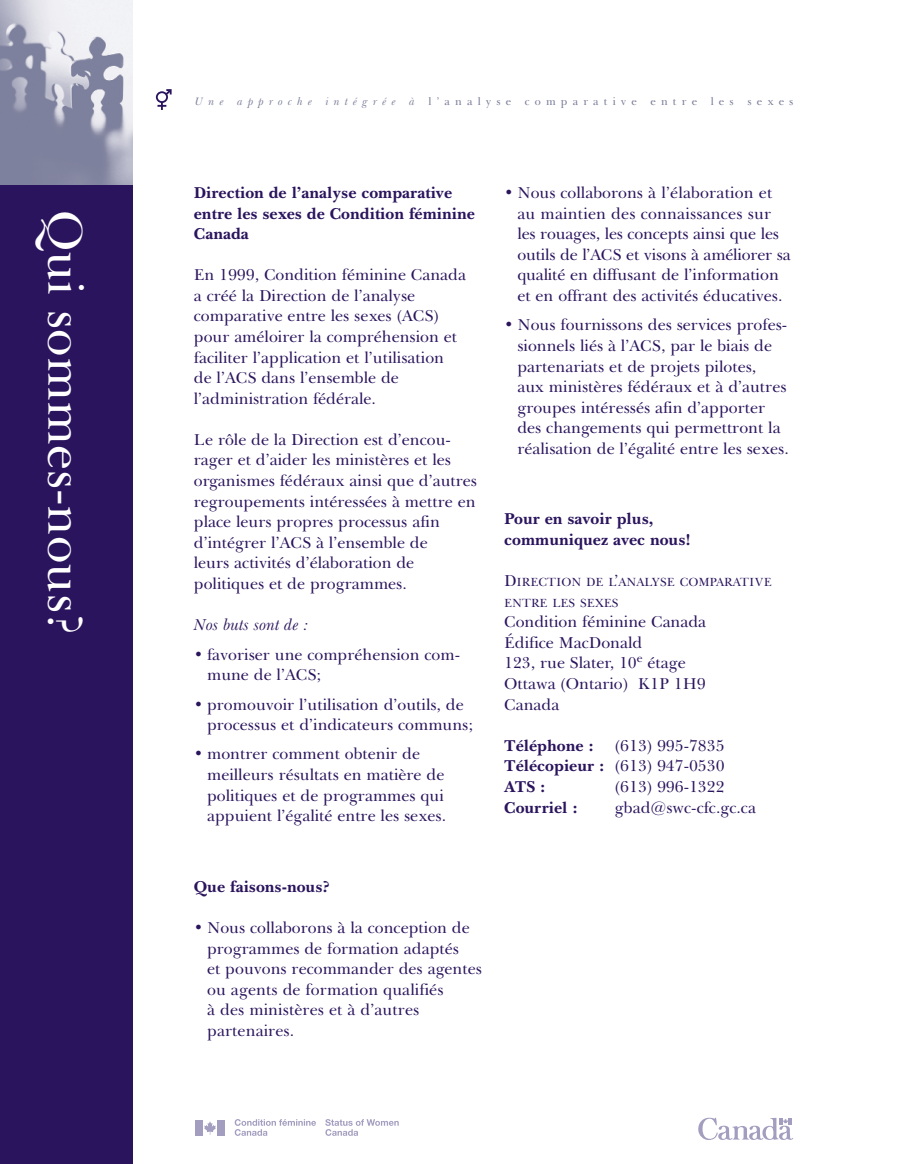
<style>
.page{position:relative;width:918px;height:1164px;background:#fff}
.page>*{position:absolute;margin:0;border:0;box-sizing:border-box;transform-origin:0 0}
.t1{font:49.95px "Baskerville BT";color:#fff}
.t2{font:16.2px/20.5px "Baskerville BT";color:#2a145d}
.t3{font:700 16.2px/20.5px "Baskerville BT";color:#2a145d}
.t4{font:italic 16.2px "Baskerville BT";color:#2a145d}
.t5{font:12.15px/20.5px "Baskerville BT";color:#2a145d}
.t6{font:10.95px "Baskerville BT";letter-spacing:.465em;color:#777a97}
.s1{font-style:italic}
.s2{font-size:16.2px}
.s3{font-weight:700}
</style>
<div class="page">
<div style="left:0;top:185px;width:132px;height:979px;background:#2a145d"></div>
<svg style="left:235px;top:1119px;width:81px;height:17px"></svg>
<div style="left:195px;top:1120px;width:7px;height:16px;background:#a39dbf"></div>
<svg style="left:204px;top:1121px;width:12px;height:14px"></svg>
<div style="left:218px;top:1120px;width:7px;height:16px;background:#a39dbf"></div>
<svg style="left:325px;top:1119px;width:74px;height:17px"></svg>
<svg style="left:698px;top:1117px;width:95px;height:23px"></svg>
<svg style="left:156px;top:89px;width:16px;height:21px"></svg>
<img style="left:0;top:0;width:132px;height:185px">
<h1 class="t1" style="left:85px;top:210px;width:426px;rotate:90deg">Qui sommes-nous?</h1>
<p class="t6" style="left:195px;top:97px;width:600px"><span class="s1">Une approche intégrée à</span> l’analyse comparative entre les sexes</p>
<p class="t3" style="left:194px;top:184px;width:283px">Direction de l’analyse comparative entre les sexes de Condition féminine<br>Canada</p>
<p class="t2" style="left:194px;top:267px;width:274px">En 1999, Condition féminine Canada a créé la Direction de l’analyse comparative entre les sexes (ACS) pour améloirer la compréhension et faciliter l’application et l’utilisation<br>de l’ACS dans l’ensemble de l’administration fédérale.</p>
<p class="t2" style="left:194px;top:431px;width:285px">Le rôle de la Direction est d’encou&shy;rager et d’aider les ministères et les organismes fédéraux ainsi que d’autres regroupements intéressées à mettre en place leurs propres processus afin d’intégrer l’ACS à l’ensemble de<br>leurs activités d’élaboration de politiques et de programmes.</p>
<p class="t4" style="left:194px;top:618px;width:116px">Nos buts sont de :</p>
<p class="t2" style="left:207px;top:646px;width:254px;text-indent:-13px">• favoriser une compréhension com&shy;mune de l’ACS;</p>
<p class="t2" style="left:207px;top:696px;width:268px;text-indent:-13px">• promouvoir l’utilisation d’outils, de processus et d’indicateurs communs;</p>
<p class="t2" style="left:207px;top:746px;width:241px;text-indent:-13px">• montrer comment obtenir de meilleurs résultats en matière de politiques et de programmes qui appuient l’égalité entre les sexes.</p>
<p class="t3" style="left:194px;top:878px;width:137px">Que faisons-nous?</p>
<p class="t2" style="left:207px;top:919px;width:276px;text-indent:-13px">• Nous collaborons à la conception de programmes de formation adaptés<br>et pouvons recommander des agentes ou agents de formation qualifiés<br>à des ministères et à d’autres partenaires.</p>
<p class="t2" style="left:517px;top:184px;width:275px;text-indent:-13px">• Nous collaborons à l’élaboration et au maintien des connaissances sur les rouages, les concepts ainsi que les outils de l’ACS et visons à améliorer sa qualité en diffusant de l’information et en offrant des activités éducatives.</p>
<p class="t2" style="left:517px;top:317px;width:273px;text-indent:-13px">• Nous fournissons des services profes&shy;sionnels liés à l’ACS, par le biais de partenariats et de projets pilotes,<br>aux ministères fédéraux et à d’autres groupes intéressés afin d’apporter des changements qui permettront la réalisation de l’égalité entre les sexes.</p>
<p class="t3" style="left:504px;top:511px;width:188px">Pour en savoir plus, communiquez avec nous!</p>
<p class="t5" style="left:504px;top:573px;width:269px"><span class="s2">D</span>IRECTION DE L<span class="s2">’</span>ANALYSE COMPARATIVE<br>ENTRE LES SEXES</p>
<p class="t2" style="left:504px;top:614px;width:204px">Condition féminine Canada<br>Édifice MacDonald<br>123, rue Slater, 10<sup>e</sup> étage<br>Ottawa (Ontario) K1P 1H9<br>Canada</p>
<p class="t3" style="left:504px;top:737px;width:91px">Téléphone :</p>
<p class="t2" style="left:504px;top:737px;width:222px;text-align:justify;text-indent:111px">(613) 995-7835<br><span class="s3">Télécopieur :</span> (613) 947-0530<br><span class="s3">ATS :</span></p>
<p class="t2" style="left:615px;top:778px;width:111px">(613) 996-1322</p>
<p class="t3" style="left:504px;top:799px;width:75px">Courriel :</p>
<p class="t2" style="left:615px;top:799px;width:143px">gbad@swc-cfc.gc.ca</p>
</div>
